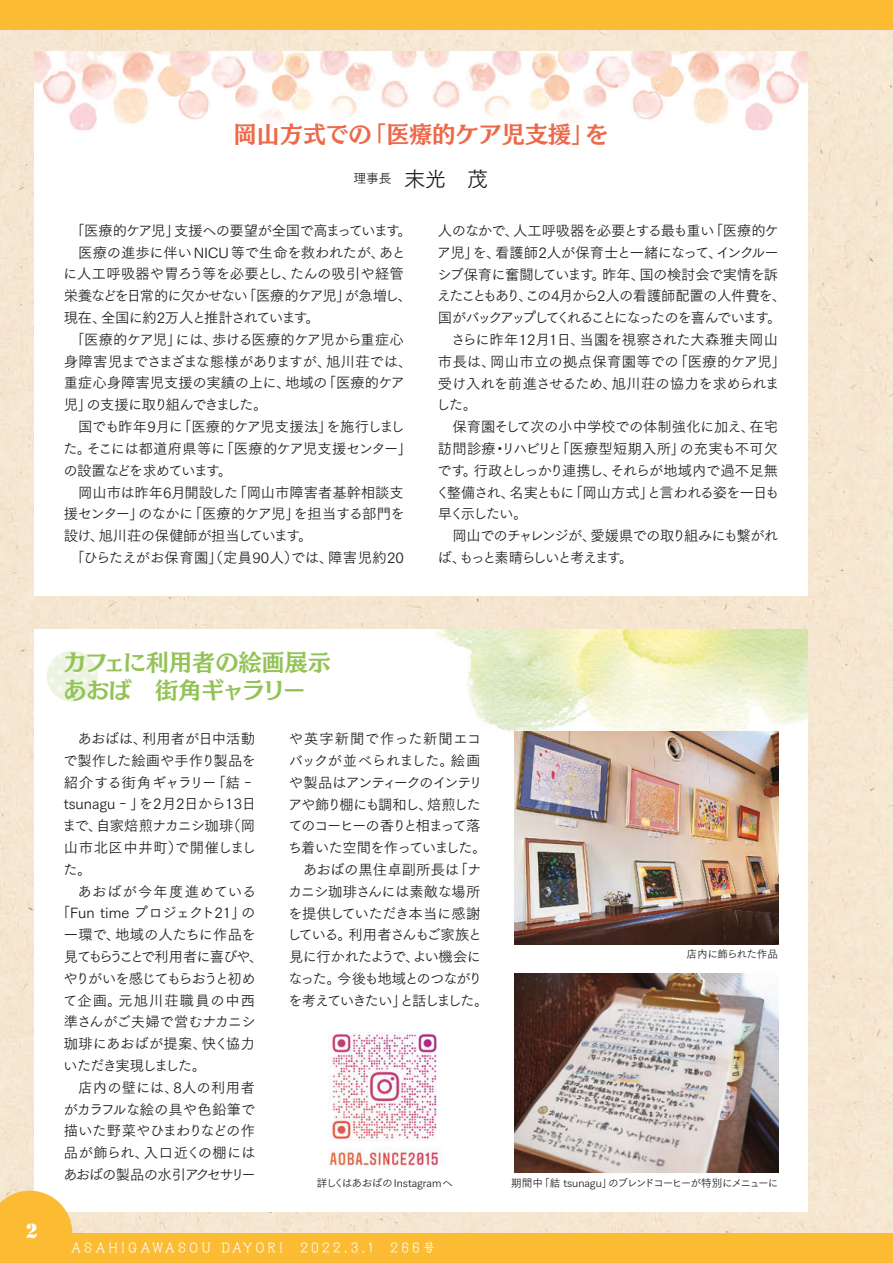
<style>
.page{position:relative;width:893px;height:1263px;background:#fff}
.page>*{position:absolute;margin:0;border:0;box-sizing:border-box;transform-origin:0 0}
.t1{font:23.4px/27.6px "Mode Min A Large Pro B";letter-spacing:-.02em;color:#93c356}
.t2{font:23.4px "Mode Min A Large Pro B";letter-spacing:-.01em;color:#ed694a}
.t3{font:19.2px "Stencil Std";color:#fff}
.t4{font:14.4px/21.8px "Tsuku Go Pro R";letter-spacing:-.04em;color:#1c1c1b;text-align:justify}
.t5{font:14.4px/21.8px "Tsuku Go Pro R";letter-spacing:-.065em;color:#1c1c1b;text-align:center}
.t6{font:14.4px "Tsuku Go Pro R";letter-spacing:-.015em;color:#1c1c1b}
.t7{font:14.4px "Tsuku Go Pro R";color:#1c1c1b}
.t8{font:14.4px "Tsuku Go Pro R";letter-spacing:-.005em;color:#1c1c1b}
.t9{font:14.4px "Tsuku Go Pro R";letter-spacing:-.075em;color:#1c1c1b}
.t10{font:14.4px "Tsuku Go Pro R";letter-spacing:.015em;color:#1c1c1b}
.t11{font:14.4px "Tsuku Go Pro R";letter-spacing:-.12em;color:#1c1c1b}
.t12{font:14.4px "Tsuku Go Pro R";letter-spacing:-.145em;color:#1c1c1b}
.t13{font:14.4px "Tsuku Go Pro R";letter-spacing:.02em;color:#1c1c1b}
.t14{font:14.4px "Tsuku Go Pro R";letter-spacing:-.08em;color:#1c1c1b}
.t15{font:14.4px "Tsuku Go Pro R";letter-spacing:-.06em;color:#1c1c1b}
.t16{font:14.4px "Tsuku Go Pro R";letter-spacing:-.11em;color:#1c1c1b}
.t17{font:14.4px "Tsuku Go Pro R";letter-spacing:.025em;color:#1c1c1b}
.t18{font:14.4px "Tsuku Go Pro R";letter-spacing:-.135em;color:#1c1c1b}
.t19{font:14.4px "Tsuku Go Pro R";letter-spacing:-.085em;color:#1c1c1b}
.t20{font:14.4px "Tsuku Go Pro R";letter-spacing:-.095em;color:#1c1c1b}
.t21{font:14.4px "Tsuku Go Pro R";letter-spacing:-.01em;color:#1c1c1b}
.t22{font:14.4px "Tsuku Go Pro R";letter-spacing:.005em;color:#1c1c1b}
.t23{font:14.4px "Tsuku Go Pro R";letter-spacing:.07em;color:#1c1c1b}
.t24{font:14.4px "Tsuku Go Pro R";letter-spacing:.04em;color:#1c1c1b}
.t25{font:12.75px "Tsuku Go Pro R";color:#1c1c1b}
.t26{font:11.7px "New Cinema A Std D";letter-spacing:.275em;color:#fff}
.t27{font:10.65px "Tsuku Go Pro R";letter-spacing:-.08em;color:#1c1c1b}
.t28{font:10.65px "Tsuku Go Pro R";color:#1c1c1b}
.t29{font:10.65px "Tsuku Go Pro R";letter-spacing:-.04em;color:#1c1c1b}
.s1{font-size:21.3px}
</style>
<div class="page">
<div style="left:0;top:30px;width:893px;height:1203px;background:#f5e7d1"></div>
<div style="left:34px;top:51px;width:774px;height:544px;background:#fff"></div>
<img style="left:34px;top:51px;width:774px;height:80px">
<div style="left:34px;top:629px;width:774px;height:583px;background:#fff"></div>
<img style="left:435px;top:629px;width:373px;height:128px">
<img style="left:47px;top:651px;width:51px;height:51px">
<div style="left:204px;top:92px;width:435px;height:85px;background:#fff"></div>
<img style="left:514px;top:732px;width:264px;height:212px">
<img style="left:514px;top:974px;width:264px;height:199px">
<img style="left:328px;top:1032px;width:115px;height:134px">
<div style="left:0;top:1233px;width:893px;height:30px;background:#fbbb33"></div>
<svg style="left:0;top:1191px;width:72px;height:42px;background:#fbc450"></svg>
<div style="left:0;top:0;width:893px;height:30px;background:#fbbb33"></div>
<h1 class="t2" style="left:233px;top:114px;width:377px">岡山方式での「医療的ケア児支援」を</h1>
<p class="t25" style="left:353px;top:168px;width:136px">理事長　<span class="s1">末光　茂</span></p>
<p class="t4" style="left:70px;top:218px;width:343px">「医療的ケア児」支援への要望が全国で高まっています。</p>
<p class="t6" style="left:78px;top:240px;width:329px">医療の進歩に伴いNICU等で生命を救われたが、あと</p>
<p class="t8" style="left:63px;top:262px;width:342px">に人工呼吸器や胃ろう等を必要とし、たんの吸引や経管</p>
<p class="t9" style="left:64px;top:284px;width:350px">栄養などを日常的に欠かせない「医療的ケア児」が急増し、</p>
<p class="t9" style="left:64px;top:306px;width:258px">現在、全国に約2万人と推計されています。</p>
<p class="t4" style="left:70px;top:327px;width:335px">「医療的ケア児」には、歩ける医療的ケア児から重症心</p>
<p class="t4" style="left:64px;top:349px;width:350px">身障害児までさまざまな態様がありますが、旭川荘では、</p>
<p class="t7" style="left:64px;top:371px;width:343px">重症心身障害児支援の実績の上に、地域の「医療的ケア</p>
<p class="t11" style="left:64px;top:393px;width:205px">児」の支援に取り組んできました。</p>
<p class="t4" style="left:78px;top:414px;width:328px">国でも昨年9月に「医療的ケア児支援法」を施行しまし</p>
<p class="t4" style="left:63px;top:436px;width:350px">た。そこには都道府県等に「医療的ケア児支援センター」</p>
<p class="t11" style="left:63px;top:458px;width:170px">の設置などを求めています。</p>
<p class="t8" style="left:78px;top:480px;width:327px">岡山市は昨年6月開設した「岡山市障害者基幹相談支</p>
<p class="t4" style="left:64px;top:501px;width:342px">援センター」のなかに「医療的ケア児」を担当する部門を</p>
<p class="t4" style="left:64px;top:523px;width:250px">設け、旭川荘の保健師が担当しています。</p>
<p class="t13" style="left:70px;top:546px;width:335px">「ひらたえがお保育園」（定員90人）では、障害児約20</p>
<p class="t15" style="left:438px;top:219px;width:343px">人のなかで、人工呼吸器を必要とする最も重い「医療的ケ</p>
<p class="t4" style="left:437px;top:240px;width:343px">ア児」を、看護師2人が保育士と一緒になって、インクルー</p>
<p class="t4" style="left:437px;top:262px;width:342px">シブ保育に奮闘しています。昨年、国の検討会で実情を訴</p>
<p class="t4" style="left:437px;top:284px;width:351px">えたこともあり、この4月から2人の看護師配置の人件費を、</p>
<p class="t12" style="left:438px;top:306px;width:345px">国がバックアップしてくれることになったのを喜んでいます。</p>
<p class="t7" style="left:451px;top:328px;width:329px">さらに昨年12月1日、当園を視察された大森雅夫岡山</p>
<p class="t17" style="left:438px;top:349px;width:350px">市長は、岡山市立の拠点保育園等での「医療的ケア児」</p>
<p class="t4" style="left:438px;top:371px;width:343px">受け入れを前進させるため、旭川荘の協力を求められま</p>
<p class="t4" style="left:436px;top:392px;width:43px">した。</p>
<p class="t6" style="left:452px;top:415px;width:327px">保育園そして次の小中学校での体制強化に加え、在宅</p>
<p class="t10" style="left:438px;top:437px;width:342px">訪問診療・リハビリと「医療型短期入所」の充実も不可欠</p>
<p class="t4" style="left:437px;top:458px;width:342px">です。行政としっかり連携し、それらが地域内で過不足無</p>
<p class="t14" style="left:435px;top:480px;width:346px">く整備され、名実ともに「岡山方式」と言われる姿を一日も</p>
<p class="t4" style="left:438px;top:501px;width:91px">早く示したい。</p>
<p class="t5" style="left:452px;top:523px;width:327px">岡山でのチャレンジが、愛媛県での取り組みにも繋がれ</p>
<p class="t18" style="left:438px;top:546px;width:197px">ば、もっと素晴らしいと考えます。</p>
<h2 class="t3" style="left:26px;top:1219px;width:14px">2</h2>
<h1 class="t1" style="left:63px;top:647px;width:270px">カフェに利用者の絵画展示あおば　街角ギャラリー</h1>
<p class="t4" style="left:62px;top:726px;width:195px;text-indent:15px">あおばは、利用者が日中活動で製作した絵画や手作り製品を紹介する街角ギャラリー「結‐ tsunagu‐」を2月2日から13日まで、自家焙煎ナカニシ珈琲（岡山市北区中井町）で開催しました。</p>
<p class="t24" style="left:77px;top:879px;width:180px">あおばが今年度進めている</p>
<p class="t7" style="left:56px;top:901px;width:201px">「Fun time プロジェクト21」の</p>
<p class="t6" style="left:64px;top:923px;width:194px">一環で、地域の人たちに作品を</p>
<p class="t19" style="left:64px;top:945px;width:201px">見てもらうことで利用者に喜びや、</p>
<p class="t16" style="left:63px;top:966px;width:194px">やりがいを感じてもらおうと初め</p>
<p class="t23" style="left:63px;top:988px;width:194px">て企画。元旭川荘職員の中西</p>
<p class="t4" style="left:64px;top:1009px;width:193px">準さんがご夫婦で営むナカニシ</p>
<p class="t21" style="left:64px;top:1032px;width:193px">珈琲にあおばが提案、快く協力</p>
<p class="t16" style="left:63px;top:1054px;width:145px">いただき実現しました。</p>
<p class="t10" style="left:78px;top:1075px;width:179px">店内の壁には、8人の利用者</p>
<p class="t6" style="left:63px;top:1097px;width:193px">がカラフルな絵の具や色鉛筆で</p>
<p class="t4" style="left:64px;top:1118px;width:193px">描いた野菜やひまわりなどの作</p>
<p class="t22" style="left:64px;top:1141px;width:193px">品が飾られ、入口近くの棚には</p>
<p class="t20" style="left:63px;top:1163px;width:194px">あおばの製品の水引アクセサリー</p>
<p class="t5" style="left:287px;top:726px;width:203px">や英字新聞で作った新聞エコバックが並べられました。絵画や製品はアンティークのインテリアや飾り棚にも調和し、焙煎したてのコーヒーの香りと相まって落ち着いた空間を作っていました。あおばの黒住卓副所長は「ナ<br>カニシ珈琲さんには素敵な場所を提供していただき本当に感謝している。利用者さんもご家族と見に行かれたようで、よい機会になった。今後も地域とのつながりを考えていきたい」と話しました。</p>
<p class="t29" style="left:686px;top:945px;width:93px">店内に飾られた作品</p>
<p class="t28" style="left:317px;top:1174px;width:138px">詳しくはあおばのInstagramへ</p>
<p class="t27" style="left:511px;top:1174px;width:269px">期間中「結 tsunagu」のブレンドコーヒーが特別にメニューに</p>
<p class="t26" style="left:71px;top:1239px;width:213px">ASAHIGAWASOU DAYORI</p>
<p class="t26" style="left:300px;top:1239px;width:74px">2022.3.1</p>
<p class="t26" style="left:390px;top:1239px;width:46px">266号</p>
</div>
